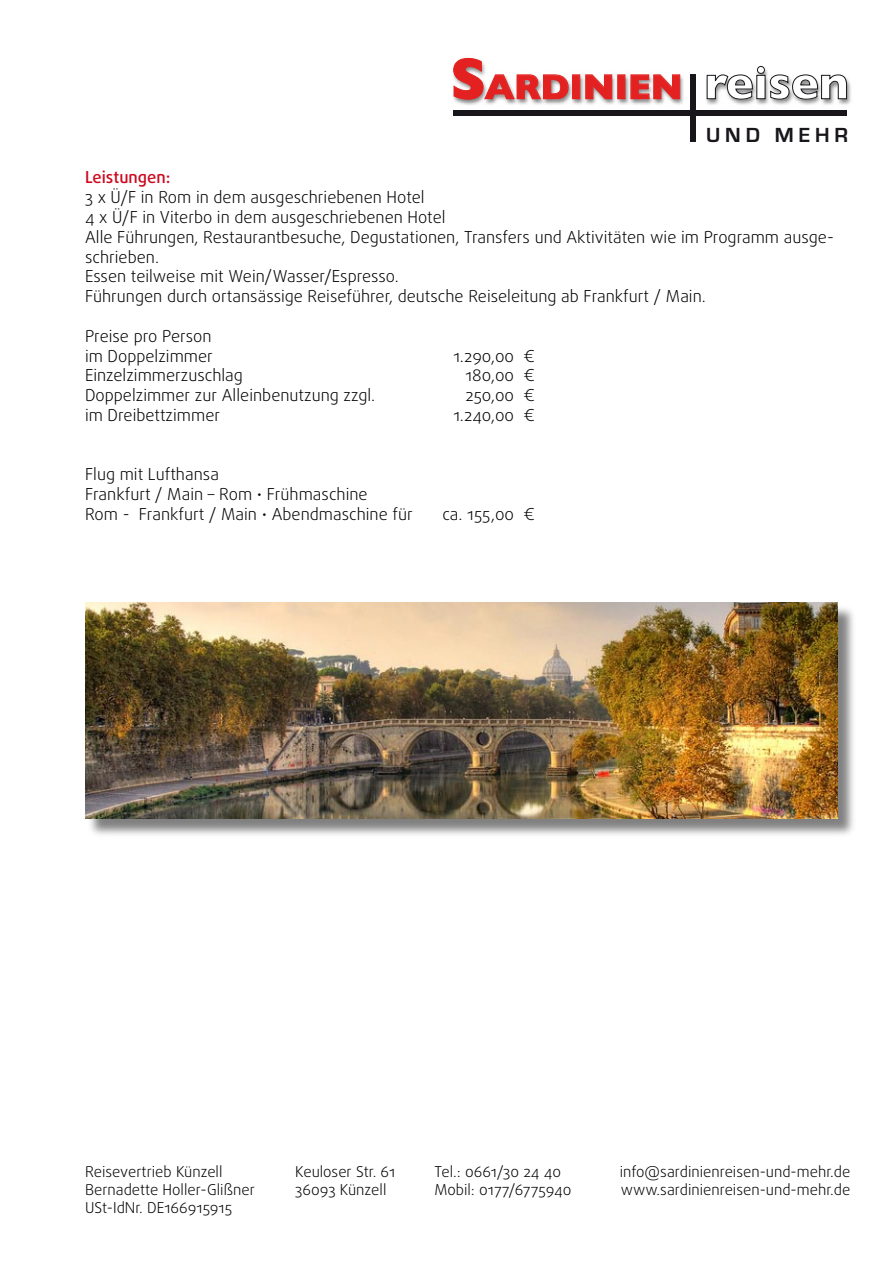
<style>
.page{position:relative;width:893px;height:1263px;background:#fff}
.page>*{position:absolute;margin:0;border:0;box-sizing:border-box;transform-origin:0 0}
.t1{font:700 35.25px "Gill Sans";color:#e32120}
.t2{font:700 21.15px "Eurostile";letter-spacing:.23em;color:#19161b}
.t3{font:300 16.5px/19.8px "Daxline";color:#000}
.t4{font:500 16.5px "Daxline";color:#cc071e}
.t5{font:300 15px/18px "Daxline";color:#000}
.s1{font-size:58.8px}
.s2{font-size:47.1px;color:#fff}
</style>
<div class="page">
<img style="left:706px;top:79px;width:145px;height:37px">
<svg style="left:706px;top:66px;width:141px;height:34px"></svg>
<img style="left:453px;top:57px;width:253px;height:59px">
<svg style="left:453px;top:58px;width:116px;height:42px"></svg>
<div style="left:572px;top:75px;width:8px;height:24px;border:1px solid #e32120"></div>
<svg style="left:585px;top:74px;width:27px;height:25px"></svg>
<div style="left:617px;top:75px;width:8px;height:24px;border:1px solid #e32120"></div>
<svg style="left:630px;top:74px;width:50px;height:25px"></svg>
<div style="left:453px;top:110px;width:394px;height:5px;background:#19161b"></div>
<div style="left:690px;top:75px;width:6px;height:67px;background:#19161b"></div>
<div style="left:87px;top:604px;width:771px;height:235px;background:#000;opacity:.5"></div>
<img style="left:85px;top:602px;width:753px;height:217px">
<h1 class="t1" style="left:450px;top:66px;width:400px"><span class="s1">S</span>ARDINIEN <span class="s2">reisen</span></h1>
<p class="t2" style="left:706px;top:124px;width:143px">UND MEHR</p>
<p class="t4" style="left:85px;top:167px;width:87px">Leistungen:</p>
<p class="t3" style="left:85px;top:187px;width:750px">3 x Ü/F in Rom in dem ausgeschriebenen Hotel<br>4 x Ü/F in Viterbo in dem ausgeschriebenen Hotel<br>Alle Führungen, Restaurantbesuche, Degustationen, Transfers und Aktivitäten wie im Programm ausge&shy;schrieben.<br>Essen teilweise mit Wein/Wasser/Espresso.<br>Führungen durch ortansässige Reiseführer, deutsche Reiseleitung ab Frankfurt / Main.</p>
<p class="t3" style="left:85px;top:326px;width:129px">Preise pro Person im Doppelzimmer</p>
<p class="t3" style="left:453px;top:346px;width:83px">1.290,00 €</p>
<p class="t3" style="left:85px;top:365px;width:159px">Einzelzimmerzuschlag</p>
<p class="t3" style="left:466px;top:365px;width:71px">180,00 €</p>
<p class="t3" style="left:85px;top:385px;width:292px">Doppelzimmer zur Alleinbenutzung zzgl.</p>
<p class="t3" style="left:465px;top:385px;width:71px">250,00 €</p>
<p class="t3" style="left:85px;top:405px;width:137px">im Dreibettzimmer</p>
<p class="t3" style="left:453px;top:405px;width:83px">1.240,00 €</p>
<p class="t3" style="left:85px;top:464px;width:329px">Flug mit Lufthansa<br>Frankfurt / Main – Rom • Frühmaschine<br>Rom - Frankfurt / Main • Abendmaschine für</p>
<p class="t3" style="left:442px;top:504px;width:94px">ca. 155,00 €</p>
<p class="t5" style="left:85px;top:1163px;width:171px">Reisevertrieb Künzell<br>Bernadette Holler-Glißner<br>USt-IdNr. DE166915915</p>
<p class="t5" style="left:295px;top:1163px;width:101px">Keuloser Str. 61<br>36093 Künzell</p>
<p class="t5" style="left:434px;top:1163px;width:139px">Tel.: 0661/30 24 40<br>Mobil: 0177/6775940</p>
<p class="t5" style="left:620px;top:1163px;width:232px">info@sardinienreisen-und-mehr.de www.sardinienreisen-und-mehr.de</p>
</div>
